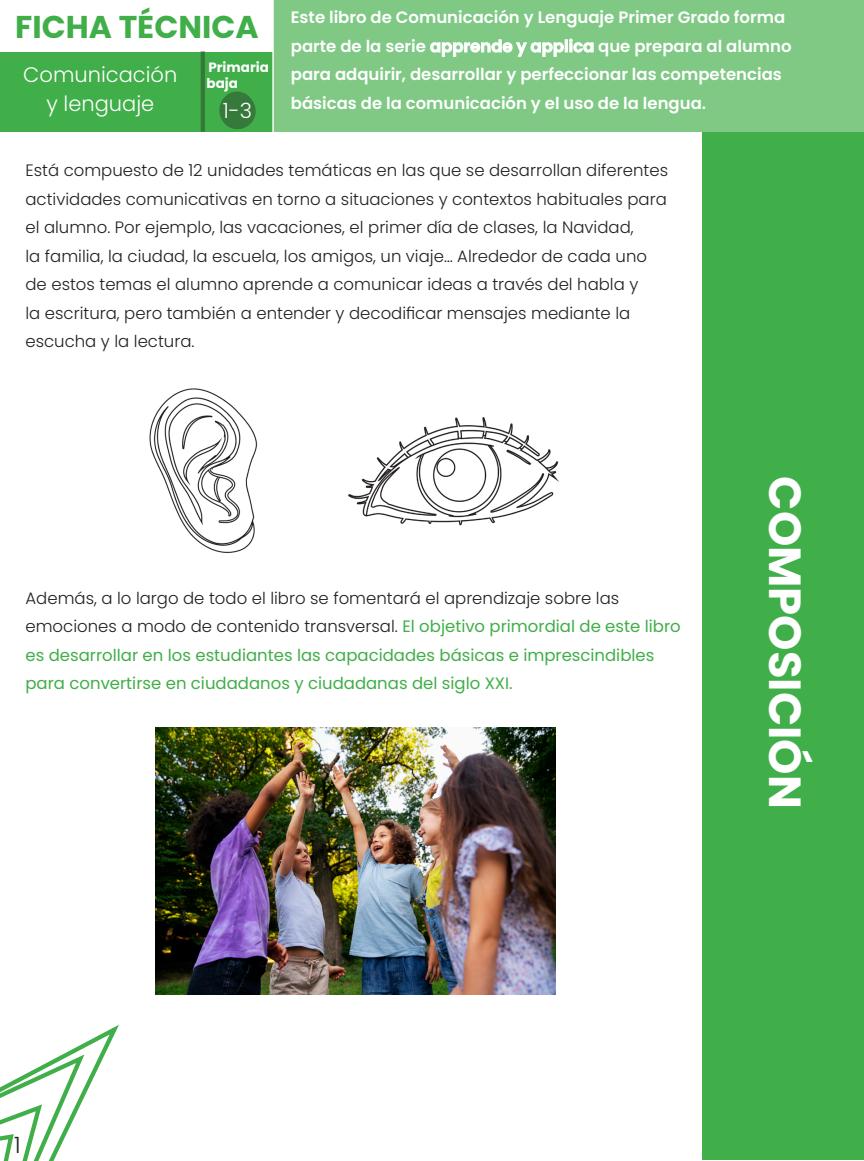
<style>
.page{position:relative;width:864px;height:1161px;background:#fff}
.page>*{position:absolute;margin:0;border:0;box-sizing:border-box;transform-origin:0 0}
.t1{font:700 45px "Poppins";color:#fff}
.t2{font:700 31.5px "Poppins";color:#40ae49}
.t3{font:300 22.5px "Poppins";color:#231f20}
.t4{font:300 21px "Poppins";color:#fff}
.t5{font:300 16.5px/28.5px "Poppins";color:#231f20}
.t6{font:16.5px/28.5px "Poppins";color:#40ae49}
.t7{font:600 16.5px/28.5px "Poppins";color:#fff}
.t8{font:700 13.5px "Poppins";color:#fff}
.s1{font-weight:300;color:#231f20}
</style>
<div class="page">
<div style="left:0;top:0;width:274px;height:132px;background:#40ae49"></div>
<div style="left:274px;top:0;width:590px;height:132px;background:#7fc985"></div>
<div style="left:0;top:0;width:272px;height:51px;background:#fff"></div>
<div style="left:702px;top:133px;width:162px;height:1027px;background:#40ae49"></div>
<hr style="left:272px;top:0;width:2px;height:140px;background:#fff">
<hr style="left:201px;top:51px;width:4px;height:81px;background:#357939">
<div style="left:219px;top:92px;width:36px;height:37px;background:#357a3a;border-radius:50%"></div>
<div style="left:221px;top:94px;width:35px;height:35px;border:2px solid #231f20;border-radius:50%"></div>
<svg style="left:0;top:1025px;width:119px;height:136px"></svg>
<img style="left:155px;top:727px;width:401px;height:267px">
<img style="left:149px;top:388px;width:109px;height:165px">
<img style="left:348px;top:417px;width:211px;height:109px">
<p class="t2" style="left:15px;top:9px;width:245px">FICHA TÉCNICA</p>
<p class="t4" style="left:23px;top:63px;width:156px">Comunicación</p>
<p class="t4" style="left:46px;top:91px;width:109px">y lenguaje</p>
<p class="t8" style="left:208px;top:60px;width:62px">Primaria</p>
<p class="t8" style="left:207px;top:76px;width:33px">baja</p>
<p class="t4" style="left:223px;top:99px;width:31px">1-3</p>
<p class="t7" style="left:291px;top:4px;width:502px">Este libro de Comunicación y Lenguaje Primer Grado forma parte de la serie apprende y applica que prepara al alumno para adquirir, desarrollar y perfeccionar las competencias básicas de la comunicación y el uso de la lengua.</p>
<p class="t5" style="left:26px;top:156px;width:644px">Está compuesto de 12 unidades temáticas en las que se desarrollan diferentes actividades comunicativas en torno a situaciones y contextos habituales para el alumno. Por ejemplo, las vacaciones, el primer día de clases, la Navidad,<br>la familia, la ciudad, la escuela, los amigos, un viaje… Alrededor de cada uno de estos temas el alumno aprende a comunicar ideas a través del habla y<br>la escritura, pero también a entender y decodificar mensajes mediante la escucha y la lectura.</p>
<p class="t6" style="left:26px;top:584px;width:657px"><span class="s1">Además, a lo largo de todo el libro se fomentará el aprendizaje sobre las emociones a modo de contenido transversal.</span> El objetivo primordial de este libro es desarrollar en los estudiantes las capacidades básicas e imprescindibles para convertirse en ciudadanos y ciudadanas del siglo XXI.</p>
<p class="t3" style="left:14px;top:1132px;width:8px">1</p>
<p class="t3" style="left:181px;top:905px;width:8px">1</p>
<p class="t1" style="left:811px;top:476px;width:334px;rotate:90deg">COMPOSICIÓN</p>
</div>
